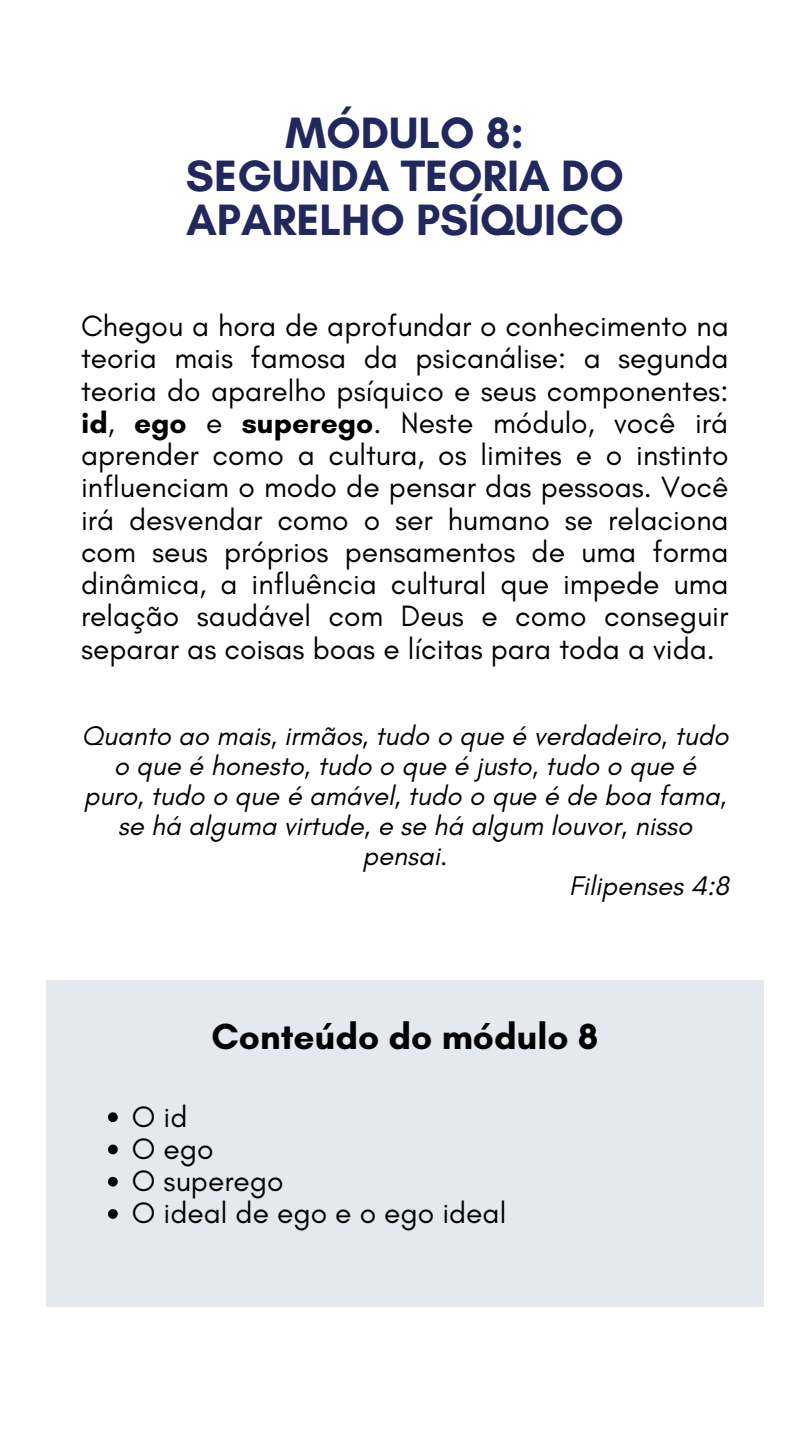
<style>
.page{position:relative;width:810px;height:1440px;background:#fff}
.page>*{position:absolute;margin:0;border:0;box-sizing:border-box;transform-origin:0 0}
.t1{font:700 44.7px/43.5px "Glacial Indifference";color:#20285e;text-align:center}
.t2{font:700 37px "Glacial Indifference";color:#000}
.t3{font:30px/32.2px "Glacial Indifference";color:#000;text-align:justify}
.t4{font:italic 27.5px "Glacial Indifference";color:#000}
.s1{font-weight:700}
</style>
<div class="page">
<div style="left:46px;top:980px;width:718px;height:327px;background:#e4e9ef"></div>
<svg style="left:108px;top:1112px;width:10px;height:10px"></svg>
<svg style="left:108px;top:1145px;width:10px;height:9px"></svg>
<svg style="left:108px;top:1177px;width:10px;height:10px"></svg>
<svg style="left:108px;top:1209px;width:10px;height:10px"></svg>
<h1 class="t1" style="left:186px;top:111px;width:440px">MÓDULO 8:<br>SEGUNDA TEORIA DO<br>APARELHO PSÍQUICO</h1>
<p class="t3" style="left:81px;top:310px;width:649px">Chegou a hora de aprofundar o conhecimento na teoria mais famosa da psicanálise: a segunda teoria do aparelho psíquico e seus componentes: <span class="s1">id</span>, <span class="s1">ego</span> e <span class="s1">superego</span>. Neste módulo, você irá aprender como a cultura, os limites e o instinto influenciam o modo de pensar das pessoas. Você irá desvendar como o ser humano se relaciona com seus próprios pensamentos de uma forma dinâmica, a influência cultural que impede uma relação saudável com Deus e como conseguir separar as coisas boas e lícitas para toda a vida.</p>
<p class="t4" style="left:82px;top:719px;width:648px">Quanto ao mais, irmãos, tudo o que é verdadeiro, tudo</p>
<p class="t4" style="left:114px;top:749px;width:584px">o que é honesto, tudo o que é justo, tudo o que é</p>
<p class="t4" style="left:84px;top:779px;width:644px">puro, tudo o que é amável, tudo o que é de boa fama,</p>
<p class="t4" style="left:118px;top:809px;width:576px">se há alguma virtude, e se há algum louvor, nisso</p>
<p class="t4" style="left:363px;top:839px;width:86px">pensai.</p>
<p class="t4" style="left:569px;top:869px;width:161px">Filipenses 4:8</p>
<p class="t2" style="left:212px;top:1014px;width:388px">Conteúdo do módulo 8</p>
<p class="t3" style="left:132px;top:1100px;width:376px;text-align:left">O id<br>O ego<br>O superego<br>O ideal de ego e o ego ideal</p>
</div>
